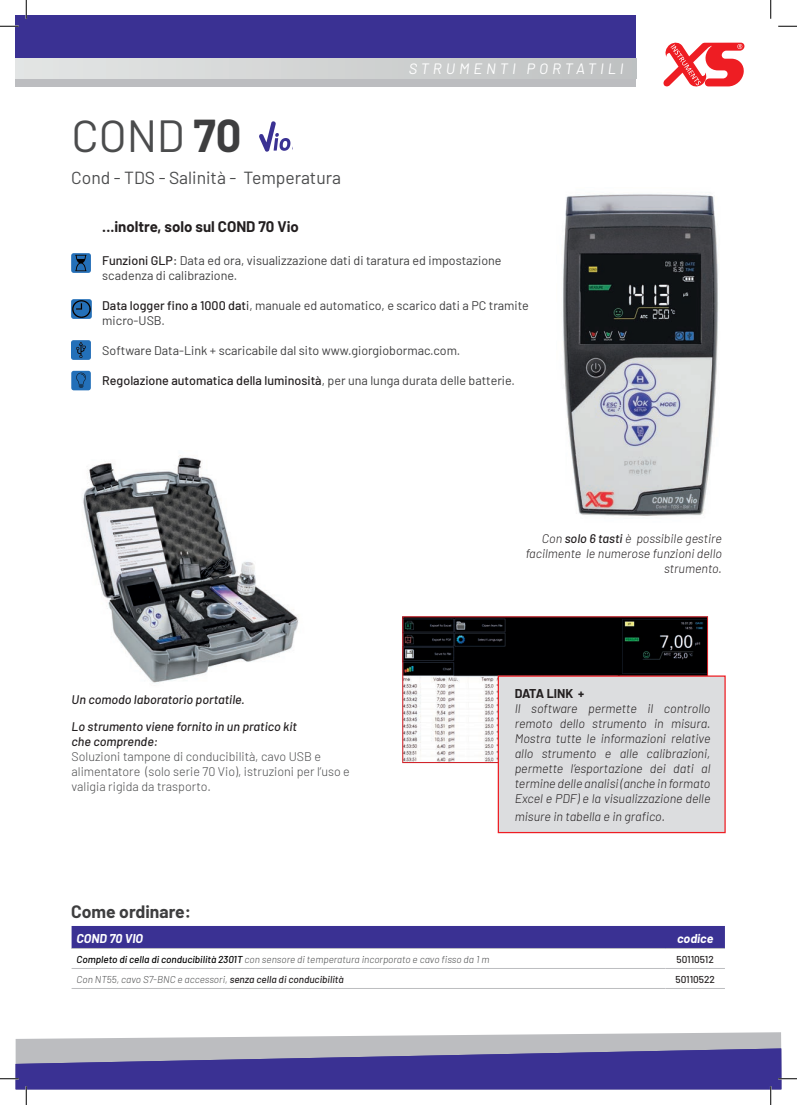
<style>
.page{position:relative;width:797px;height:1105px;background:#fff}
.page>*{position:absolute;margin:0;border:0;box-sizing:border-box;transform-origin:0 0}
.t1{font:45px "Barlow";color:#4b4c4d}
.t2{font:17.5px "Barlow";color:#4b4c4d}
.t3{font:700 17.5px "Barlow";color:#3e3e3f}
.t4{font:700 15px "Barlow";color:#231f20}
.t5{font:italic 15px "Barlow";letter-spacing:.26em;color:#fff}
.t6{font:italic 300 12.5px/15px "Barlow";color:#231f20;text-align:right}
.t7{font:12.5px/15px "Barlow";color:#3e3e3f}
.t8{font:300 12.5px/15px "Barlow";color:#4b4c4d}
.t9{font:italic 500 12.5px/27px "Barlow";color:#231f20}
.t10{font:500 12.5px "Barlow";color:#231f20}
.t11{font:italic 700 12.5px "Barlow";color:#fff}
.t12{font:700 12.5px "Barlow";letter-spacing:-.02em;color:#231f20}
.t13{font:italic 300 10px "Barlow";color:#4b4c4d}
.t14{font:500 10px "Barlow";color:#231f20}
.s1{font-weight:700;color:#3e3e3f}
.s2{font-weight:500;color:#231f20}
.s3{font-weight:500}
.s4{color:#231f20}
.s5{font-weight:400;color:#3e3e3f}
.s6{font-weight:500;color:#000}
</style>
<div class="page">
<svg style="left:16px;top:1032px;width:765px;height:16px;fill:#bcbdc0"></svg>
<div style="left:16px;top:16px;width:620px;height:70px;background:#bcbdc0"></div>
<div style="left:16px;top:16px;width:620px;height:62px;background:#3a3193"></div>
<div style="left:16px;top:58px;width:620px;height:20px;background:linear-gradient(to right,#e4e6e5,#bfc1c2)"></div>
<svg style="left:663px;top:42px;width:81px;height:45px"></svg>
<img style="left:404px;top:618px;width:302px;height:143px">
<div style="left:402px;top:616px;width:306px;height:147px;border:1px solid #d1232a"></div>
<svg style="left:259px;top:121px;width:31px;height:31px"></svg>
<div style="left:498px;top:676px;width:227px;height:156px;background:#dcdddf"></div>
<div style="left:497px;top:675px;width:228px;height:158px;border:1px solid #ee1d23"></div>
<img style="left:563px;top:194px;width:155px;height:322px">
<img style="left:83px;top:455px;width:216px;height:228px">
<div style="left:72px;top:926px;width:653px;height:22px;background:#3a3193"></div>
<hr style="left:72px;top:948px;width:593px;height:1px;background:#bcbdc0">
<hr style="left:72px;top:968px;width:593px;height:1px;background:#bcbdc0">
<hr style="left:72px;top:988px;width:593px;height:1px;background:#bcbdc0">
<hr style="left:665px;top:948px;width:60px;height:1px;background:#bcbdc0">
<hr style="left:665px;top:968px;width:60px;height:1px;background:#bcbdc0">
<hr style="left:665px;top:988px;width:60px;height:1px;background:#bcbdc0">
<img style="left:71px;top:299px;width:20px;height:20px">
<img style="left:72px;top:253px;width:19px;height:20px">
<img style="left:72px;top:340px;width:19px;height:20px">
<div style="left:71px;top:371px;width:20px;height:19px;background:#2370b9;border-radius:3px"></div>
<svg style="left:76px;top:372px;width:10px;height:16px"></svg>
<svg style="left:0;top:25px;width:19px;height:2px"></svg>
<svg style="left:778px;top:25px;width:19px;height:2px"></svg>
<svg style="left:25px;top:0;width:2px;height:19px"></svg>
<svg style="left:770px;top:0;width:1px;height:19px"></svg>
<svg style="left:0;top:1048px;width:797px;height:57px"></svg>
<h1 class="t1" style="left:72px;top:103px;width:171px">COND <span class="s1">70</span></h1>
<h2 class="t2" style="left:71px;top:165px;width:271px">Cond - TDS - Salinità - Temperatura</h2>
<p class="t5" style="left:408px;top:58px;width:216px">STRUMENTI PORTATILI</p>
<p class="t4" style="left:102px;top:215px;width:198px">...inoltre, solo sul COND 70 Vio</p>
<p class="t7" style="left:102px;top:252px;width:400px"><span class="s2">Funzioni GLP</span><span class="s3">:</span> Data ed ora, visualizzazione dati di taratura ed impostazione scadenza di calibrazione.</p>
<p class="t7" style="left:102px;top:297px;width:428px"><span class="s2">Data logger fino a 1000 dat</span><span class="s4">i</span>, manuale ed automatico, e scarico dati a PC tramite micro-USB.</p>
<p class="t7" style="left:102px;top:342px;width:359px">Software Data-Link + scaricabile dal sito www.giorgiobormac.com.</p>
<p class="t10" style="left:102px;top:371px;width:414px">Regolazione automatica della luminosità<span class="s5">, per una lunga durata delle batterie.</span></p>
<p class="t9" style="left:72px;top:685px;width:227px">Un comodo laboratorio portatile.<br>Lo strumento viene fornito in un pratico kit</p>
<p class="t9" style="left:72px;top:727px;width:88px">che comprende:</p>
<p class="t8" style="left:72px;top:748px;width:280px">Soluzioni tampone di conducibilità, cavo USB e alimentatore (solo serie 70 Vio), istruzioni per l’uso e valigia rigida da trasporto.</p>
<h2 class="t3" style="left:71px;top:899px;width:121px">Come ordinare:</h2>
<p class="t6" style="left:525px;top:530px;width:198px">Con <span class="s3">solo 6 tasti</span> è possibile gestire facilmente le numerose funzioni dello strumento.</p>
<p class="t12" style="left:514px;top:684px;width:71px">DATA LINK +</p>
<p class="t6" style="left:514px;top:700px;width:197px;text-align:justify">Il software permette il controllo remoto dello strumento in misura.<br>Mostra tutte le informazioni relative allo strumento e alle calibrazioni, permette l’esportazione dei dati al termine delle analisi (anche in formato Excel e PDF) e la visualizzazione delle</p>
<p class="t6" style="left:514px;top:808px;width:152px">misure in tabella e in grafico.</p>
<p class="t11" style="left:77px;top:930px;width:68px">COND 70 VIO</p>
<p class="t11" style="left:677px;top:930px;width:38px">codice</p>
<p class="t13" style="left:77px;top:953px;width:414px"><span class="s6">Completo di cella di conducibilità 2301T</span> con sensore di temperatura incorporato e cavo fisso da 1 m</p>
<p class="t14" style="left:676px;top:952px;width:39px">50110512</p>
<p class="t13" style="left:77px;top:973px;width:268px">Con NT55, cavo S7-BNC e accessori, <span class="s2">senza cella di conducibilità</span></p>
<p class="t14" style="left:675px;top:972px;width:41px">50110522</p>
</div>
